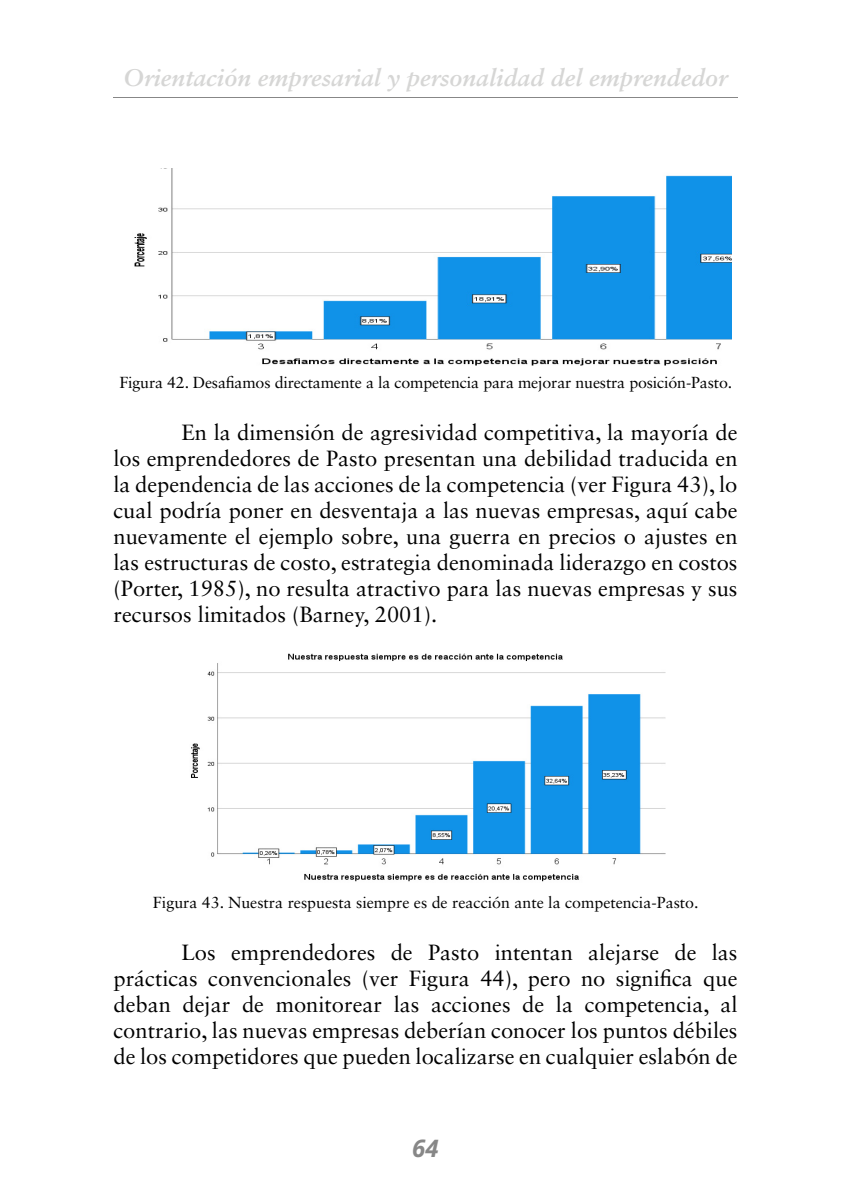
<style>
.page{position:relative;width:851px;height:1191px;background:#fff}
.page>*{position:absolute;margin:0;border:0;box-sizing:border-box;transform-origin:0 0}
.t1{font:italic 700 24px "Sabon LT Std";color:#d6d6d5}
.t2{font:italic 700 24px "Open Sans";color:#878787}
.t3{font:22px/26px "Sabon LT Std";color:#000;text-align:justify}
.t4{font:16px "Sabon LT Std";letter-spacing:-.01em;color:#000}
</style>
<div class="page">
<hr style="left:113px;top:97px;width:624px;height:1px;background:#878787">
<img style="left:134px;top:168px;width:597px;height:198px">
<img style="left:191px;top:653px;width:475px;height:229px">
<p class="t1" style="left:123px;top:63px;width:605px">Orientación empresarial y personalidad del emprendedor</p>
<p class="t4" style="left:119px;top:373px;width:614px">Figura 42. Desafiamos directamente a la competencia para mejorar nuestra posición-Pasto.</p>
<p class="t3" style="left:113px;top:419px;width:625px;text-indent:68px">En la dimensión de agresividad competitiva, la mayoría de los emprendedores de Pasto presentan una debilidad traducida en la dependencia de las acciones de la competencia (ver Figura 43), lo cual podría poner en desventaja a las nuevas empresas, aquí cabe nuevamente el ejemplo sobre, una guerra en precios o ajustes en las estructuras de costo, estrategia denominada liderazgo en costos (Porter, 1985), no resulta atractivo para las nuevas empresas y sus recursos limitados (Barney, 2001).</p>
<p class="t4" style="left:153px;top:893px;width:547px">Figura 43. Nuestra respuesta siempre es de reacción ante la competencia-Pasto.</p>
<p class="t3" style="left:113px;top:939px;width:625px;text-indent:68px">Los emprendedores de Pasto intentan alejarse de las prácticas convencionales (ver Figura 44), pero no significa que deban dejar de monitorear las acciones de la competencia, al contrario, las nuevas empresas deberían conocer los puntos débiles de los competidores que pueden localizarse en cualquier eslabón de</p>
<p class="t2" style="left:412px;top:1131px;width:28px">64</p>
</div>
